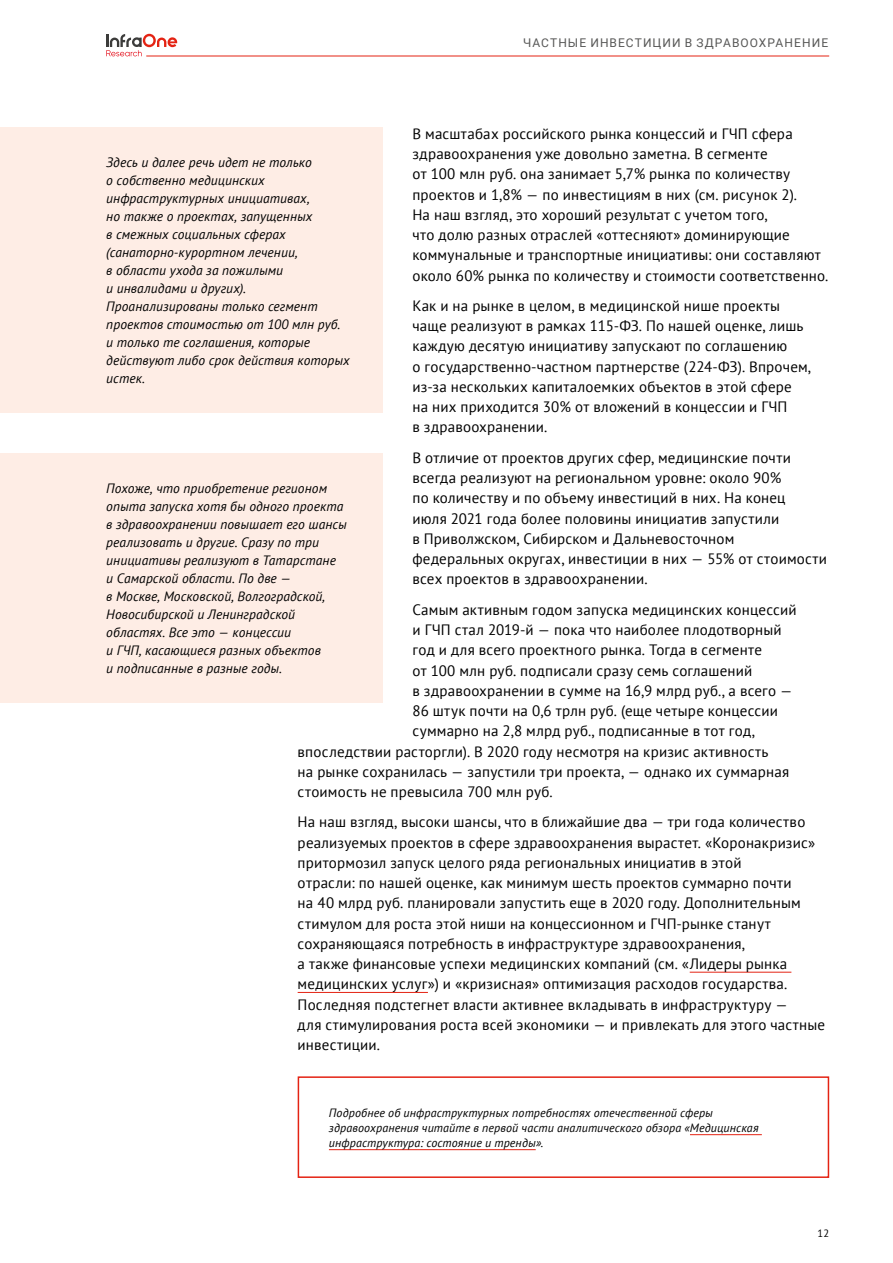
<style>
.page{position:relative;width:893px;height:1263px;background:#fff}
.page>*{position:absolute;margin:0;border:0;box-sizing:border-box;transform-origin:0 0}
.t1{font:15px/20.2px "PT Sans";letter-spacing:.015em;color:#000}
.t2{font:italic 13.5px/18px "PT Sans";letter-spacing:.005em;color:#000}
.t3{font:italic 12px/15px "PT Sans";letter-spacing:.01em;color:#000}
.t4{font:12px "Roboto";letter-spacing:.09em;color:#575756}
.t5{font:10.5px "PT Sans";color:#000}
</style>
<div class="page">
<hr style="left:690px;top:972px;width:101px;height:1px;background:#e42313">
<hr style="left:298px;top:992px;width:130px;height:1px;background:#e42313">
<div style="left:0;top:128px;width:383px;height:285px;background:#feede5"></div>
<div style="left:0;top:453px;width:383px;height:250px;background:#feede5"></div>
<hr style="left:690px;top:1134px;width:72px;height:1px;background:#e42313">
<hr style="left:329px;top:1149px;width:207px;height:1px;background:#e42313">
<div style="left:298px;top:1076px;width:531px;height:102px;border:2px solid #e42313"></div>
<hr style="left:146px;top:56px;width:683px;height:1px;background:#e42313">
<svg style="left:106px;top:34px;width:71px;height:22px"></svg>
<p class="t4" style="left:523px;top:34px;width:306px">ЧАСТНЫЕ ИНВЕСТИЦИИ В ЗДРАВООХРАНЕНИЕ</p>
<p class="t1" style="left:412px;top:123px;width:417px">В масштабах российского рынка концессий и ГЧП сфера здравоохранения уже довольно заметна. В сегменте<br>от 100 млн руб. она занимает 5,7% рынка по количеству проектов и 1,8% — по инвестициям в них (см. рисунок 2).<br>На наш взгляд, это хороший результат с учетом того,<br>что долю разных отраслей «оттесняют» доминирующие коммунальные и транспортные инициативы: они составляют около 60% рынка по количеству и стоимости соответственно.</p>
<p class="t1" style="left:412px;top:295px;width:400px">Как и на рынке в целом, в медицинской нише проекты чаще реализуют в рамках 115‑ФЗ. По нашей оценке, лишь каждую десятую инициативу запускают по соглашению<br>о государственно-частном партнерстве (224‑ФЗ). Впрочем, из‑за нескольких капиталоемких объектов в этой сфере на них приходится 30% от вложений в концессии и ГЧП<br>в здравоохранении.</p>
<p class="t1" style="left:412px;top:447px;width:416px">В отличие от проектов других сфер, медицинские почти всегда реализуют на региональном уровне: около 90%<br>по количеству и по объему инвестиций в них. На конец<br>июля 2021 года более половины инициатив запустили<br>в Приволжском, Сибирском и Дальневосточном федеральных округах, инвестиции в них — 55% от стоимости всех проектов в здравоохранении.</p>
<p class="t1" style="left:412px;top:599px;width:386px">Самым активным годом запуска медицинских концессий</p>
<p class="t1" style="left:412px;top:619px;width:371px">и ГЧП стал 2019‑й — пока что наиболее плодотворный</p>
<p class="t1" style="left:412px;top:639px;width:351px">год и для всего проектного рынка. Тогда в сегменте</p>
<p class="t1" style="left:412px;top:660px;width:341px">от 100 млн руб. подписали сразу семь соглашений</p>
<p class="t1" style="left:412px;top:680px;width:382px">в здравоохранении в сумме на 16,9 млрд руб., а всего —</p>
<p class="t1" style="left:412px;top:700px;width:367px">86 штук почти на 0,6 трлн руб. (еще четыре концессии</p>
<p class="t1" style="left:412px;top:720px;width:344px">суммарно на 2,8 млрд руб., подписанные в тот год,</p>
<p class="t1" style="left:298px;top:741px;width:472px">впоследствии расторгли). В 2020 году несмотря на кризис активность</p>
<p class="t1" style="left:298px;top:761px;width:493px">на рынке сохранилась — запустили три проекта, — однако их суммарная</p>
<p class="t1" style="left:298px;top:781px;width:257px">стоимость не превысила 700 млн руб.</p>
<p class="t1" style="left:298px;top:812px;width:529px">На наш взгляд, высоки шансы, что в ближайшие два — три года количество реализуемых проектов в сфере здравоохранения вырастет. «Коронакризис» притормозил запуск целого ряда региональных инициатив в этой<br>отрасли: по нашей оценке, как минимум шесть проектов суммарно почти<br>на 40 млрд руб. планировали запустить еще в 2020 году. Дополнительным стимулом для роста этой ниши на концессионном и ГЧП‑рынке станут сохраняющаяся потребность в инфраструктуре здравоохранения,<br>а также финансовые успехи медицинских компаний (см. «Лидеры рынка медицинских услуг») и «кризисная» оптимизация расходов государства.<br>Последняя подстегнет власти активнее вкладывать в инфраструктуру —<br>для стимулирования роста всей экономики — и привлекать для этого частные инвестиции.</p>
<p class="t2" style="left:106px;top:153px;width:245px">Здесь и далее речь идет не только<br>о собственно медицинских инфраструктурных инициативах,<br>но также о проектах, запущенных<br>в смежных социальных сферах (санаторно-курортном лечении,<br>в области ухода за пожилыми<br>и инвалидами и других).<br>Проанализированы только сегмент проектов стоимостью от 100 млн руб. и только те соглашения, которые действуют либо срок действия которых истек.</p>
<p class="t2" style="left:106px;top:479px;width:242px">Похоже, что приобретение регионом опыта запуска хотя бы одного проекта в здравоохранении повышает его шансы реализовать и другие. Сразу по три инициативы реализуют в Татарстане<br>и Самарской области. По две —<br>в Москве, Московской, Волгоградской, Новосибирской и Ленинградской областях. Все это — концессии<br>и ГЧП, касающиеся разных объектов<br>и подписанные в разные годы.</p>
<p class="t3" style="left:329px;top:1105px;width:431px">Подробнее об инфраструктурных потребностях отечественной сферы здравоохранения читайте в первой части аналитического обзора «Медицинская инфраструктура: состояние и тренды».</p>
<p class="t5" style="left:818px;top:1226px;width:13px">12</p>
</div>
